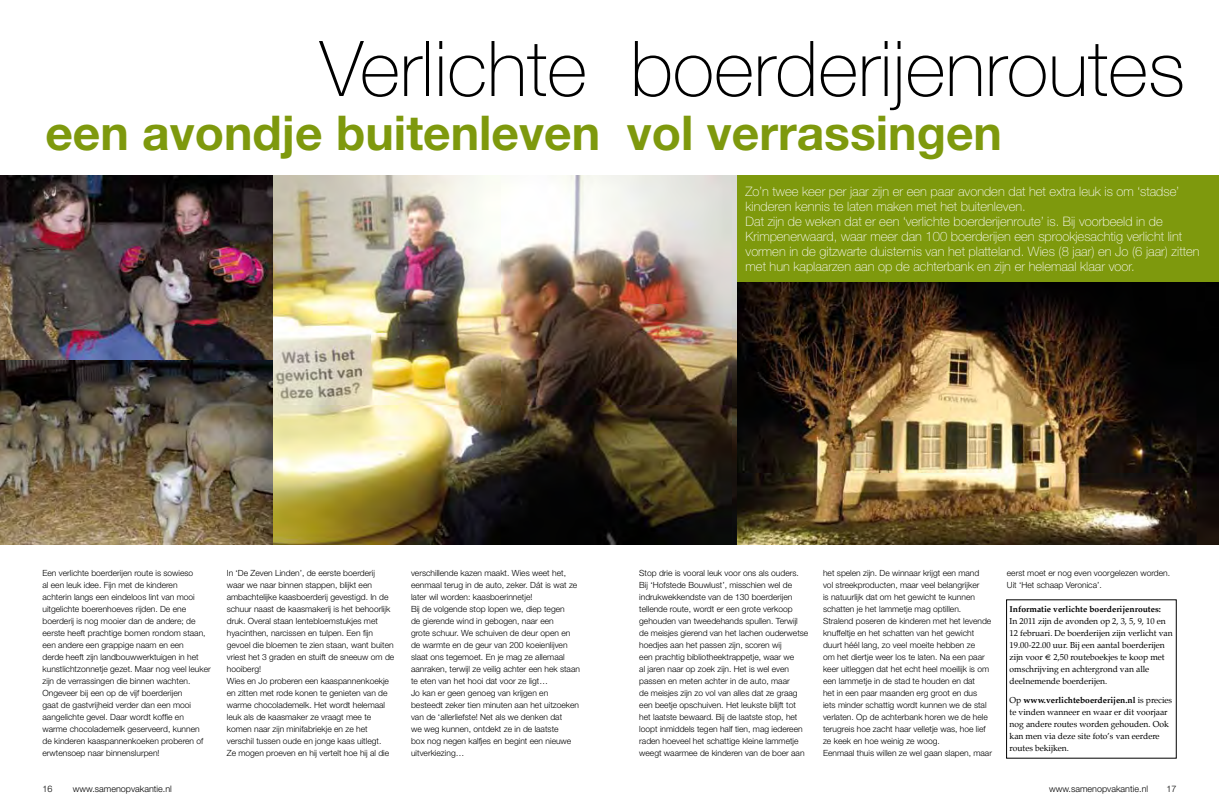
<style>
.page{position:relative;width:1219px;height:808px;background:#fff}
.page>*{position:absolute;margin:0;border:0;box-sizing:border-box;transform-origin:0 0}
.t1{font:100 77px "Helvetica Neue";color:#000}
.t2{font:700 48px "Helvetica Neue";color:#7e990d}
.t3{font:100 13px/15px "Helvetica Neue";color:#fff}
.t4{font:300 9px "Helvetica Neue";color:#000}
.t5{font:300 8.5px/12px "Helvetica Neue";color:#000}
.t6{font:8.5px/12px "Palatino";color:#000}
.t7{font:700 8.5px "Palatino";color:#000}
.s1{font-weight:700}
</style>
<div class="page">
<img style="left:0;top:176px;width:737px;height:368px">
<img style="left:737px;top:282px;width:482px;height:262px">
<div style="left:737px;top:176px;width:482px;height:106px;background:#7e990d"></div>
<h1 class="t1" style="left:320px;top:25px;width:867px">Verlichte boerderijenroutes</h1>
<h2 class="t2" style="left:45px;top:103px;width:958px">een avondje buitenleven vol verrassingen</h2>
<p class="t3" style="left:746px;top:184px;width:455px">Zo’n twee keer per jaar zijn er een paar avonden dat het extra leuk is om ‘stadse’ kinderen kennis te laten maken met het buitenleven.<br>Dat zijn de weken dat er een ‘verlichte boerderijenroute’ is. Bij voorbeeld in de Krimpenerwaard, waar meer dan 100 boerderijen een sprookjesachtig verlicht lint vormen in de gitzwarte duisternis van het platteland. Wies (8 jaar) en Jo (6 jaar) zitten met hun kaplaarzen aan op de achterbank en zijn er helemaal klaar voor.</p>
<p class="t5" style="left:43px;top:567px;width:170px">Een verlichte boerderijen route is sowieso<br>al een leuk idee. Fijn met de kinderen<br>achterin langs een eindeloos lint van mooi uitgelichte boerenhoeves rijden. De ene boerderij is nog mooier dan de andere; de eerste heeft prachtige bomen rondom staan, een andere een grappige naam en een<br>derde heeft zijn landbouwwerktuigen in het kunstlichtzonnetje gezet. Maar nog veel leuker zijn de verrassingen die binnen wachten.<br>Ongeveer bij een op de vijf boerderijen<br>gaat de gastvrijheid verder dan een mooi aangelichte gevel. Daar wordt koffie en warme chocolademelk geserveerd, kunnen de kinderen kaaspannenkoeken proberen of erwtensoep naar binnenslurpen!</p>
<p class="t5" style="left:227px;top:567px;width:169px">In ‘De Zeven Linden’, de eerste boerderij waar we naar binnen stappen, blijkt een ambachtelijke kaasboerderij gevestigd. In de schuur naast de kaasmakerij is het behoorlijk druk. Overal staan lentebloemstukjes met hyacinthen, narcissen en tulpen. Een fijn gevoel die bloemen te zien staan, want buiten vriest het 3 graden en stuift de sneeuw om de hooiberg!<br>Wies en Jo proberen een kaaspannenkoekje en zitten met rode konen te genieten van de warme chocolademelk. Het wordt helemaal leuk als de kaasmaker ze vraagt mee te komen naar zijn minifabriekje en ze het verschil tussen oude en jonge kaas uitlegt.<br>Ze mogen proeven en hij vertelt hoe hij al die</p>
<p class="t5" style="left:411px;top:567px;width:170px">verschillende kazen maakt. Wies weet het, eenmaal terug in de auto, zeker. Dát is wat ze later wil worden: kaasboerinnetje!<br>Bij de volgende stop lopen we, diep tegen<br>de gierende wind in gebogen, naar een<br>grote schuur. We schuiven de deur open en de warmte en de geur van 200 koeienlijven slaat ons tegemoet. En je mag ze allemaal aanraken, terwijl ze veilig achter een hek staan te eten van het hooi dat voor ze ligt…<br>Jo kan er geen genoeg van krijgen en besteedt zeker tien minuten aan het uitzoeken van de ‘allerliefste! Net als we denken dat<br>we weg kunnen, ontdekt ze in de laatste<br>box nog negen kalfjes en begint een nieuwe uitverkiezing…</p>
<p class="t5" style="left:639px;top:567px;width:171px">Stop drie is vooral leuk voor ons als ouders.<br>Bij ‘Hofstede Bouwlust’, misschien wel de indrukwekkendste van de 130 boerderijen tellende route, wordt er een grote verkoop gehouden van tweedehands spullen. Terwijl de meisjes gierend van het lachen ouderwetse hoedjes aan het passen zijn, scoren wij<br>een prachtig bibliotheektrappetje, waar we<br>al jaren naar op zoek zijn. Het is wel even passen en meten achter in de auto, maar<br>de meisjes zijn zo vol van alles dat ze graag een beetje opschuiven. Het leukste blijft tot het laatste bewaard. Bij de laatste stop, het loopt inmiddels tegen half tien, mag iedereen raden hoeveel het schattige kleine lammetje weegt waarmee de kinderen van de boer aan</p>
<p class="t5" style="left:823px;top:567px;width:170px">het spelen zijn. De winnaar krijgt een mand<br>vol streekproducten, maar veel belangrijker<br>is natuurlijk dat om het gewicht te kunnen schatten je het lammetje mag optillen.<br>Stralend poseren de kinderen met het levende knuffeltje en het schatten van het gewicht duurt héél lang, zo veel moeite hebben ze<br>om het diertje weer los te laten. Na een paar keer uitleggen dat het echt heel moeilijk is om een lammetje in de stad te houden en dat<br>het in een paar maanden erg groot en dus<br>iets minder schattig wordt kunnen we de stal verlaten. Op de achterbank horen we de hele terugreis hoe zacht haar velletje was, hoe lief ze keek en hoe weinig ze woog.<br>Eenmaal thuis willen ze wel gaan slapen, maar</p>
<p class="t5" style="left:1007px;top:567px;width:165px">eerst moet er nog even voorgelezen worden.<br>Uit ‘Het schaap Veronica’.</p>
<p class="t7" style="left:1010px;top:602px;width:153px">Informatie verlichte boerderijenroutes:</p>
<p class="t6" style="left:1010px;top:615px;width:165px">In 2011 zijn de avonden op 2, 3, 5, 9, 10 en 12 februari. De boerderijen zijn verlicht van 19.00-22.00 uur. Bij een aantal boerderijen zijn voor € 2,50 routeboekjes te koop met omschrijving en achtergrond van alle deelnemende boerderijen.</p>
<p class="t6" style="left:1010px;top:694px;width:164px">Op <span class="s1">www.verlichteboerderijen.nl</span> is precies te vinden wanneer en waar er dit voorjaar nog andere routes worden gehouden. Ook kan men via deze site foto’s van eerdere routes bekijken.</p>
<p class="t4" style="left:43px;top:784px;width:12px">16</p>
<p class="t4" style="left:73px;top:784px;width:101px">www.samenopvakantie.nl</p>
<p class="t4" style="left:1049px;top:784px;width:101px">www.samenopvakantie.nl</p>
<p class="t4" style="left:1166px;top:784px;width:12px">17</p>
</div>
